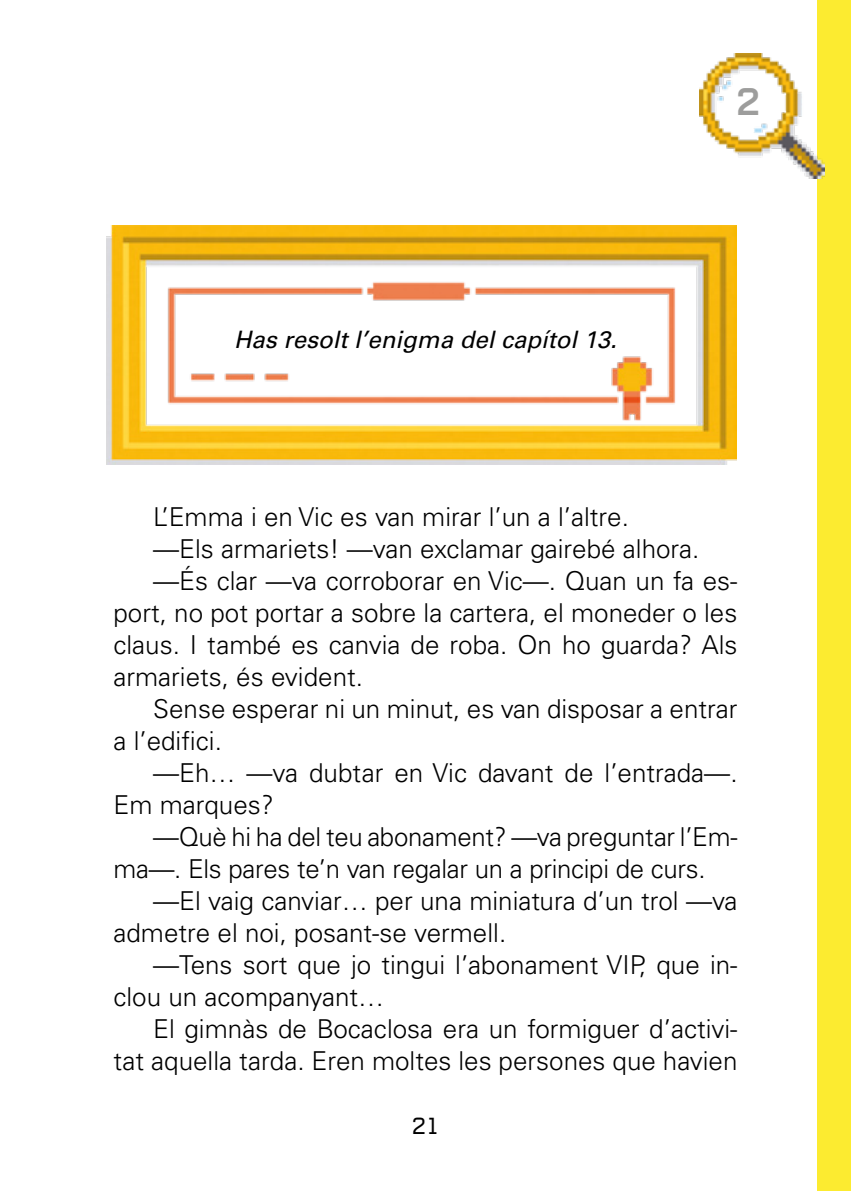
<style>
.page{position:relative;width:851px;height:1191px;background:#fff}
.page>*{position:absolute;margin:0;border:0;box-sizing:border-box;transform-origin:0 0}
.Tit_PARTE{font:700 46px "Carbon Plus";color:#9d9d9c}
.t1{font:28px "Carbon Plus";color:#000}
._2_1_TEXTO_NORMAL{font:300 26px/32px "Univers LT Std";color:#000}
.Enhorabuena_TXT{font:italic 24px "Univers LT Std";color:#000}
</style>
<div class="page">
<div style="left:816px;top:0;width:34px;height:1191px;background:#fceb30"></div>
<img style="left:106px;top:225px;width:630px;height:239px">
<img style="left:699px;top:54px;width:125px;height:125px">
<p class="Enhorabuena_TXT" style="left:234px;top:325px;width:384px">Has resolt l’enigma del capítol 13.</p>
<p class="Tit_PARTE" style="left:735px;top:78px;width:28px">2</p>
<p class="_2_1_TEXTO_NORMAL" style="left:153px;top:500px;width:477px">L’Emma i en Vic es van mirar l’un a l’altre.</p>
<p class="_2_1_TEXTO_NORMAL" style="left:153px;top:532px;width:547px">—Els armariets! —van exclamar gairebé alhora.</p>
<p class="_2_1_TEXTO_NORMAL" style="left:113px;top:564px;width:625px;text-align:justify;text-indent:40px">—És clar —va corroborar en Vic—. Quan un fa es&shy;port, no pot portar a sobre la cartera, el moneder o les claus. I també es canvia de roba. On ho guarda? Als armariets, és evident.</p>
<p class="_2_1_TEXTO_NORMAL" style="left:113px;top:692px;width:625px;text-indent:40px">Sense esperar ni un minut, es van disposar a entrar a l’edifici.</p>
<p class="_2_1_TEXTO_NORMAL" style="left:113px;top:756px;width:625px;text-indent:40px">—Eh… —va dubtar en Vic davant de l’entrada—.<br>Em marques?</p>
<p class="_2_1_TEXTO_NORMAL" style="left:113px;top:820px;width:625px;text-indent:40px">—Què hi ha del teu abonament? —va preguntar l’Em&shy;ma—. Els pares te’n van regalar un a principi de curs.</p>
<p class="_2_1_TEXTO_NORMAL" style="left:113px;top:884px;width:625px;text-indent:40px">—El vaig canviar… per una miniatura d’un trol —va admetre el noi, posant-se vermell.</p>
<p class="_2_1_TEXTO_NORMAL" style="left:113px;top:948px;width:625px;text-indent:40px">—Tens sort que jo tingui l’abonament VIP, que in&shy;clou un acompanyant…</p>
<p class="_2_1_TEXTO_NORMAL" style="left:113px;top:1012px;width:625px;text-align:right">El gimnàs de Bocaclosa era un formiguer d’activi-<br>tat aquella tarda. Eren moltes les persones que havien</p>
<p class="t1" style="left:411px;top:1111px;width:29px">21</p>
</div>
